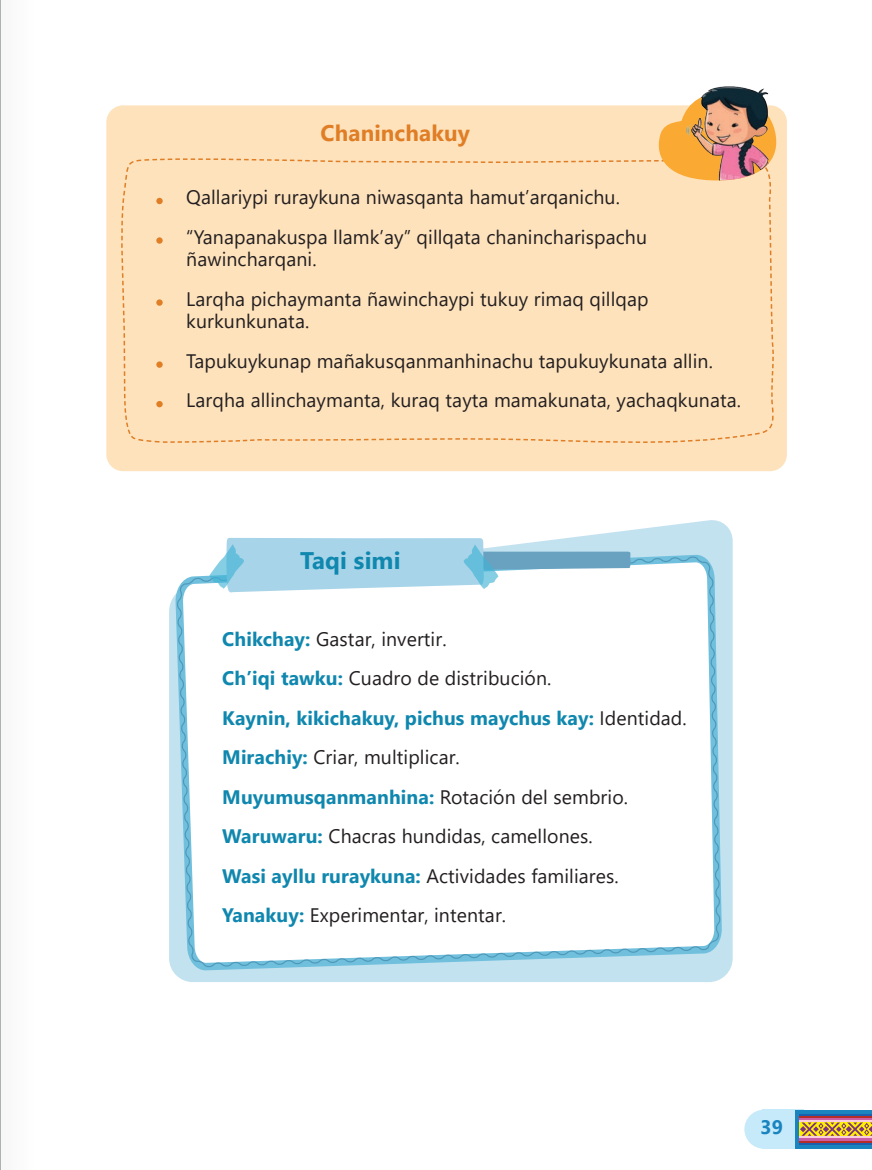
<style>
.page{position:relative;width:872px;height:1170px;background:#fff}
.page>*{position:absolute;margin:0;border:0;box-sizing:border-box;transform-origin:0 0}
.t1{font:700 24px "Segoe UI";letter-spacing:.005em;color:#0f87ae}
.t2{font:700 22.5px "Segoe UI";letter-spacing:.005em;color:#e07e26}
.t3{font:19.5px/39.5px "Segoe UI";letter-spacing:.005em;color:#231f20}
.t4{font:700 19.5px "Segoe UI";color:#1a84bf}
.s1{font-weight:700;color:#0f87ae}
</style>
<div class="page">
<div style="left:0;top:0;width:37px;height:1169px;background:#fafafa"></div>
<hr style="left:0;top:0;width:1px;height:1169px;background:#97999c">
<div style="left:762px;top:1109px;width:42px;height:39px;background:#c6eafa"></div>
<div style="left:744px;top:1109px;width:39px;height:39px;background:#c6eafa;border-radius:50%"></div>
<svg style="left:795px;top:1110px;width:77px;height:38px"></svg>
<hr style="left:800px;top:1113px;width:72px;height:2px;background:#1b60ae">
<hr style="left:800px;top:1142px;width:72px;height:2px;background:#1b60ae">
<hr style="left:800px;top:1115px;width:72px;height:3px;background:#b82c28">
<hr style="left:800px;top:1139px;width:72px;height:3px;background:#b82c28">
<hr style="left:800px;top:1118px;width:72px;height:2px;background:#ca5da3">
<hr style="left:800px;top:1137px;width:72px;height:2px;background:#ca5da3">
<hr style="left:800px;top:1120px;width:72px;height:2px;background:#f9cdde">
<hr style="left:800px;top:1135px;width:72px;height:2px;background:#f9cdde">
<svg style="left:800px;top:1122px;width:72px;height:13px"></svg>
<svg style="left:576px;top:520px;width:156px;height:22px;fill:#c3e2f0"></svg>
<svg style="left:172px;top:546px;width:557px;height:435px"></svg>
<svg style="left:209px;top:537px;width:422px;height:56px"></svg>
<div style="left:106px;top:105px;width:681px;height:366px;background:#fee2bc;border-radius:17px"></div>
<svg style="left:121px;top:209px;width:1px;height:66px"></svg>
<svg style="left:122px;top:158px;width:652px;height:285px"></svg>
<svg style="left:478px;top:105px;width:296px;height:91px"></svg>
<img style="left:686px;top:124px;width:91px;height:58px">
<img style="left:686px;top:86px;width:101px;height:38px">
<div style="left:156px;top:198px;width:7px;height:6px;background:#e07e26;border-radius:50%"></div>
<svg style="left:156px;top:237px;width:7px;height:7px"></svg>
<svg style="left:156px;top:299px;width:7px;height:7px"></svg>
<div style="left:156px;top:361px;width:7px;height:7px;background:#e07e26;border-radius:50%"></div>
<div style="left:156px;top:401px;width:7px;height:6px;background:#e07e26;border-radius:50%"></div>
<p class="t2" style="left:321px;top:111px;width:151px">Chaninchakuy</p>
<p class="t3" style="left:186px;top:176px;width:462px">Qallariypi ruraykuna niwasqanta hamut’arqanichu. “Yanapanakuspa llamk’ay” qillqata chanincharispachu</p>
<p class="t3" style="left:186px;top:238px;width:464px">ñawincharqani.<br>Larqha pichaymanta ñawinchaypi tukuy rimaq qillqap</p>
<p class="t3" style="left:186px;top:300px;width:556px">kurkunkunata.<br>Tapukuykunap mañakusqanmanhinachu tapukuykunata allin.<br>Larqha allinchaymanta, kuraq tayta mamakunata, yachaqkunata.</p>
<p class="t1" style="left:300px;top:538px;width:102px">Taqi simi</p>
<p class="t3" style="left:222px;top:617px;width:466px"><span class="s1">Chikchay:</span> Gastar, invertir.<br><span class="s1">Ch’iqi tawku:</span> Cuadro de distribución.<br><span class="s1">Kaynin, kikichakuy, pichus maychus kay:</span> Identidad.<br><span class="s1">Mirachiy:</span> Criar, multiplicar.<br><span class="s1">Muyumusqanmanhina:</span> Rotación del sembrio.<br><span class="s1">Waruwaru:</span> Chacras hundidas, camellones.<br><span class="s1">Wasi ayllu ruraykuna:</span> Actividades familiares.<br><span class="s1">Yanakuy:</span> Experimentar, intentar.</p>
<p class="t4" style="left:760px;top:1108px;width:24px">39</p>
</div>
